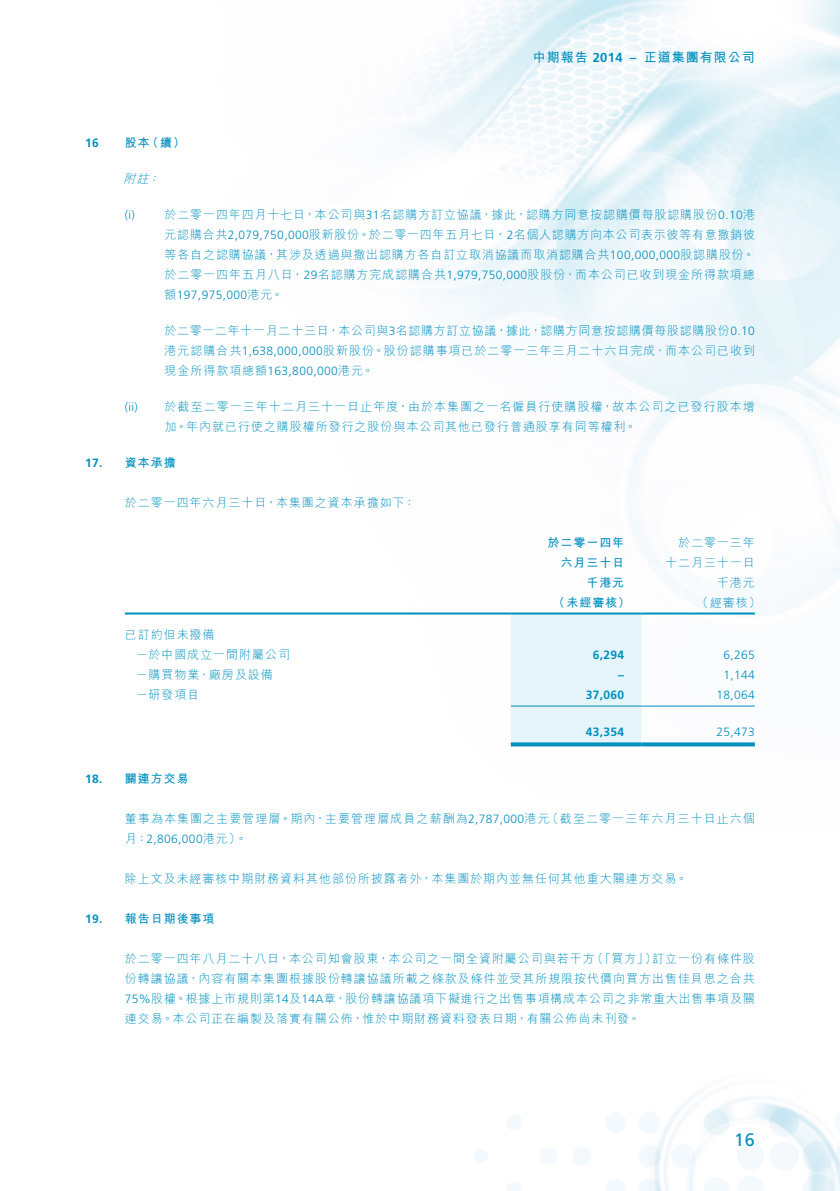
<style>
.page{position:relative;width:840px;height:1191px;background:#fff}
.page>*{position:absolute;margin:0;border:0;box-sizing:border-box;transform-origin:0 0}
.t1{font:18px "Frutiger LT Std";color:#0090be}
.t2{font:700 13px "M Hei HK";letter-spacing:.08em;color:#0090be}
.t3{font:700 13px "Frutiger LT Std";color:#0090be}
.Notes{font:300 12px/20px "M Hei HK";letter-spacing:.08em;color:#0090be;text-align:justify}
.Notes-2{font:300 12px "Frutiger LT Std";letter-spacing:.03em;color:#0090be}
.Notes_HD1{font:700 12px "M Hei HK";letter-spacing:.08em;color:#0090be}
.Notes-3{font:700 12px "M Hei HK";letter-spacing:.08em;color:#0090be}
.Notes-4{font:700 12px "Frutiger LT Std";letter-spacing:.03em;color:#0090be}
.Notes_HD1-2{font:700 12px "Frutiger LT Std";letter-spacing:.03em;color:#0090be}
.Notes-5{font:italic 300 12px "M Hei HK";color:#0090be}
.s1{font-family:"Frutiger LT Std"}
</style>
<div class="page">
<img style="left:124px;top:0;width:715px;height:747px">
<img style="left:645px;top:1091px;width:157px;height:100px">
<div style="left:473px;top:1149px;width:14px;height:14px;background:#f3f9fc;border-radius:50%"></div>
<svg style="left:507px;top:1182px;width:15px;height:9px"></svg>
<div style="left:506px;top:1114px;width:16px;height:16px;background:#f3f9fc;border-radius:50%"></div>
<div style="left:539px;top:1147px;width:17px;height:17px;background:#f3f9fc;border-radius:50%"></div>
<div style="left:572px;top:1146px;width:19px;height:19px;background:#f3f9fc;border-radius:50%"></div>
<svg style="left:606px;top:1180px;width:19px;height:11px"></svg>
<div style="left:605px;top:1112px;width:20px;height:20px;background:#f3f9fc;border-radius:50%"></div>
<svg style="left:639px;top:1178px;width:21px;height:13px"></svg>
<div style="left:638px;top:1145px;width:22px;height:22px;background:#f3f9fc;border-radius:50%"></div>
<div style="left:638px;top:1111px;width:22px;height:22px;background:#f3f9fc;border-radius:50%"></div>
<div style="left:670px;top:1144px;width:24px;height:24px;background:#f3f9fc;border-radius:50%"></div>
<svg style="left:703px;top:1177px;width:26px;height:14px"></svg>
<div style="left:703px;top:1109px;width:26px;height:26px;background:#e6f2f8;border-radius:50%"></div>
<svg style="left:736px;top:1176px;width:28px;height:15px"></svg>
<div style="left:736px;top:1142px;width:28px;height:27px;background:#f3f9fc;border-radius:50%"></div>
<div style="left:769px;top:1141px;width:29px;height:29px;background:#f3f9fc;border-radius:50%"></div>
<svg style="left:769px;top:1107px;width:29px;height:30px"></svg>
<svg style="left:802px;top:1113px;width:37px;height:78px"></svg>
<div style="left:510px;top:614px;width:131px;height:128px;background:#e5f4f9"></div>
<hr style="left:125px;top:612px;width:385px;height:2px;background:#0090be">
<hr style="left:510px;top:612px;width:131px;height:2px;background:#0090be">
<hr style="left:641px;top:612px;width:113px;height:2px;background:#0090be">
<hr style="left:510px;top:705px;width:131px;height:1px;background:#0090be">
<hr style="left:641px;top:705px;width:113px;height:1px;background:#0090be">
<svg style="left:510px;top:742px;width:131px;height:4px"></svg>
<svg style="left:641px;top:742px;width:113px;height:4px"></svg>
<p class="t2" style="left:532px;top:48px;width:91px">中期報告 <span class="s1">2014</span></p>
<p class="t3" style="left:629px;top:50px;width:8px">–</p>
<p class="t2" style="left:643px;top:48px;width:113px">正道集團有限公司</p>
<p class="Notes_HD1-2" style="left:85px;top:136px;width:15px">16</p>
<p class="Notes_HD1-2" style="left:85px;top:456px;width:19px">17.</p>
<p class="Notes_HD1-2" style="left:85px;top:772px;width:19px">18.</p>
<p class="Notes_HD1-2" style="left:85px;top:912px;width:19px">19.</p>
<p class="Notes_HD1" style="left:146px;top:134px;width:40px">（續(</p>
<p class="Notes_HD1" style="left:125px;top:134px;width:26px">股本</p>
<p class="Notes-5" style="left:123px;top:172px;width:30px">附註</p>
<p class="Notes-5" style="left:147px;top:172px;width:17px">：</p>
<p class="Notes-2" style="left:125px;top:208px;width:12px">)i(</p>
<p class="Notes-2" style="left:125px;top:400px;width:15px">)i i(</p>
<p class="Notes" style="left:164px;top:204px;width:591px">於二零一四年四月十七日，本公司與<span class="s1">31</span>名認購方訂立協議，據此，認購方同意按認購價每股認購股份<span class="s1">0.10</span>港</p>
<p class="Notes" style="left:164px;top:224px;width:591px">元認購合共<span class="s1">2,079,750,000</span>股新股份。於二零一四年五月七日，<span class="s1">2</span>名個人認購方向本公司表示彼等有意撤銷彼等各自之認購協議，其涉及透過與撤出認購方各自訂立取消協議而取消認購合共<span class="s1">100,000,000</span>股認購股份。於二零一四年五月八日，<span class="s1">29</span>名認購方完成認購合共<span class="s1">1,979,750,000</span>股股份，而本公司已收到現金所得款項總額<span class="s1">197,975,000</span>港元。</p>
<p class="Notes" style="left:164px;top:320px;width:591px">於二零一二年十一月二十三日，本公司與<span class="s1">3</span>名認購方訂立協議，據此，認購方同意按認購價每股認購股份<span class="s1">0.10</span>港元認購合共<span class="s1">1,638,000,000</span>股新股份。股份認購事項已於二零一三年三月二十六日完成，而本公司已收到現金所得款項總額<span class="s1">163,800,000</span>港元。</p>
<p class="Notes" style="left:164px;top:396px;width:591px">於截至二零一三年十二月三十一日止年度，由於本集團之一名僱員行使購股權，故本公司之已發行股本增</p>
<p class="Notes" style="left:164px;top:416px;width:473px">加。年內就已行使之購股權所發行之股份與本公司其他已發行普通股享有同等權利。</p>
<p class="Notes_HD1" style="left:125px;top:454px;width:52px">資本承擔</p>
<p class="Notes" style="left:125px;top:492px;width:292px">於二零一四年六月三十日，本集團之資本承擔如下：</p>
<p class="Notes" style="left:125px;top:624px;width:91px">已訂約但未撥備</p>
<p class="Notes" style="left:136px;top:644px;width:155px">－於中國成立一間附屬公司</p>
<p class="Notes" style="left:136px;top:664px;width:138px">－購買物業、廠房及設備</p>
<p class="Notes" style="left:136px;top:684px;width:65px">－研發項目</p>
<p class="Notes_HD1" style="left:125px;top:770px;width:65px">關連方交易</p>
<p class="Notes-3" style="left:547px;top:534px;width:78px">於二零一四年</p>
<p class="Notes-3" style="left:560px;top:554px;width:65px">六月三十日</p>
<p class="Notes-3" style="left:586px;top:574px;width:39px">千港元</p>
<p class="Notes" style="left:677px;top:532px;width:78px">於二零一三年</p>
<p class="Notes" style="left:664px;top:552px;width:91px">十二月三十一日</p>
<p class="Notes" style="left:716px;top:572px;width:39px">千港元</p>
<p class="Notes-3" style="left:552px;top:594px;width:79px">（未經審核）</p>
<p class="Notes" style="left:696px;top:592px;width:66px">（經審核(</p>
<p class="Notes-4" style="left:592px;top:648px;width:33px">6,294</p>
<p class="Notes-2" style="left:723px;top:648px;width:33px">6,265</p>
<p class="Notes-4" style="left:618px;top:668px;width:7px">–</p>
<p class="Notes-2" style="left:723px;top:668px;width:33px">1,144</p>
<p class="Notes-4" style="left:585px;top:688px;width:40px">37,060</p>
<p class="Notes-2" style="left:716px;top:688px;width:40px">18,064</p>
<p class="Notes-4" style="left:585px;top:725px;width:40px">43,354</p>
<p class="Notes-2" style="left:716px;top:725px;width:40px">25,473</p>
<p class="Notes" style="left:546px;top:809px;width:210px">（截至二零一三年六月三十日止六個</p>
<p class="Notes" style="left:125px;top:809px;width:426px">董事為本集團之主要管理層。期內，主要管理層成員之薪酬為<span class="s1">2,787,000</span>港元月：<span class="s1">2,806,000</span>港元 。(</p>
<p class="Notes" style="left:125px;top:869px;width:563px">除上文及未經審核中期財務資料其他部份所披露者外，本集團於期內並無任何其他重大關連方交易。</p>
<p class="Notes_HD1" style="left:125px;top:910px;width:91px">報告日期後事項</p>
<p class="Notes" style="left:591px;top:949px;width:67px">（「買方」）</p>
<p class="Notes" style="left:125px;top:949px;width:631px;text-align:left">於二零一四年八月二十八日，本公司知會股東，本公司之一間全資附屬公司與若干方<br>份轉讓協議，內容有關本集團根據股份轉讓協議所載之條款及條件並受其所規限按代價向買方出售佳貝思之合共<span class="s1">75%</span>股權。根據上市規則第<span class="s1">14</span>及<span class="s1">14A</span>章，股份轉讓協議項下擬進行之出售事項構成本公司之非常重大出售事項及關連交易。本公司正在編製及落實有關公佈，惟於中期財務資料發表日期，有關公佈尚未刊發。</p>
<p class="Notes" style="left:652px;top:949px;width:104px">訂立一份有條件股</p>
<h1 class="t1" style="left:733px;top:1129px;width:22px">16</h1>
</div>
